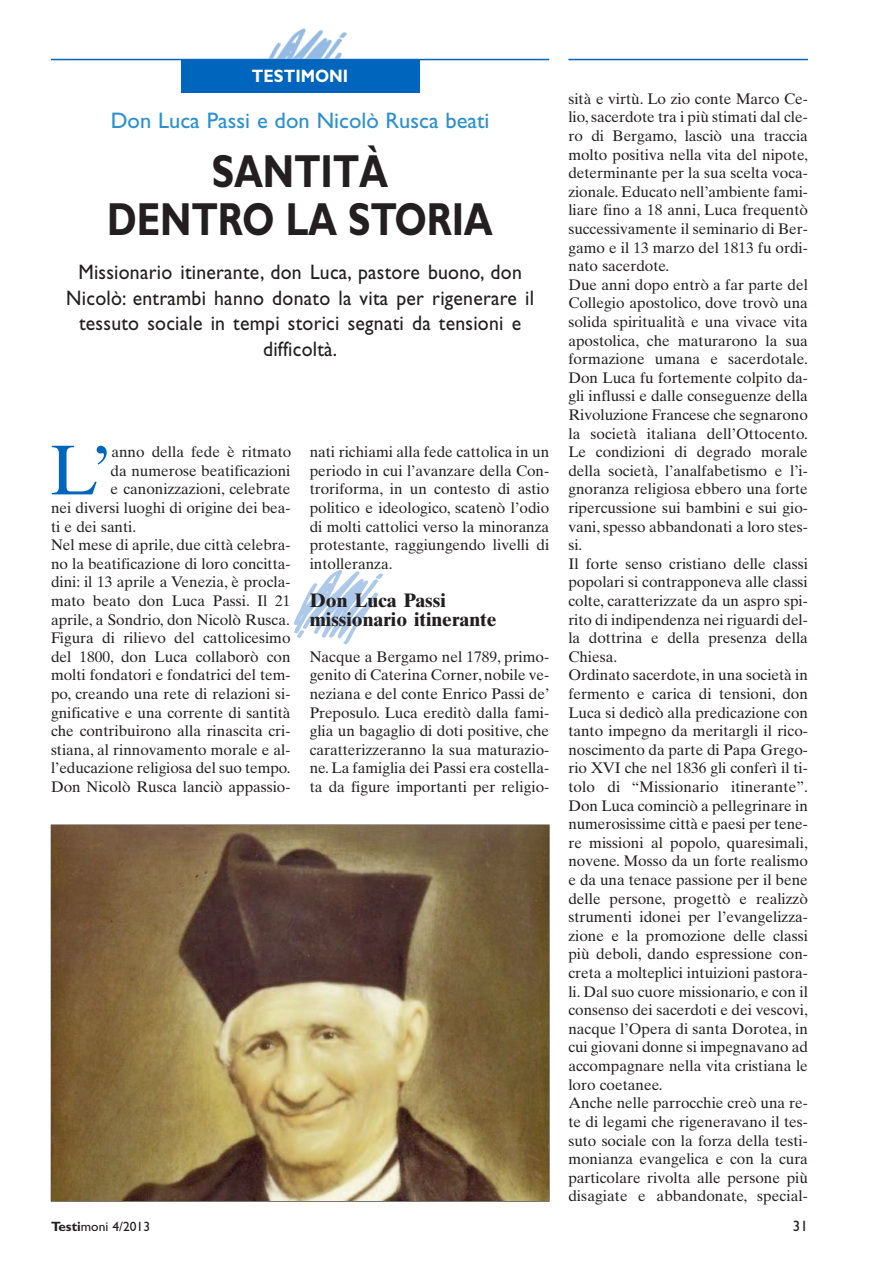
<style>
.page{position:relative;width:893px;height:1263px;background:#fff}
.page>*{position:absolute;margin:0;border:0;box-sizing:border-box;transform-origin:0 0}
.t1{font:70.5px "Times Ten";color:#0065bd}
.t2{font:700 46.5px/48px "Gill Sans";letter-spacing:-.005em;color:#231f20;text-align:center;scale:.8 1}
.t3{font:22.5px "Gill Sans";color:#2c90cf}
.t4{font:21px/25.5px "Gill Sans";letter-spacing:.01em;color:#231f20;text-align:center;scale:.94 1}
.t5{font:700 19.5px/19.5px "Times Ten";color:#231f20}
.t6{font:700 18px "Gill Sans";color:#fff;scale:.9 1}
.t7{font:15.3px/18.6px "Times Ten";color:#231f20;text-align:justify}
.t8{font:15px "Gill Sans";color:#231f20}
.t9{font:13.5px "Gill Sans";color:#231f20}
.s1{font-weight:700}
</style>
<div class="page">
<hr style="left:568px;top:59px;width:240px;height:1px;background:#0065bd">
<hr style="left:51px;top:59px;width:498px;height:1px;background:#0065bd">
<img style="left:237px;top:28px;width:144px;height:31px">
<div style="left:181px;top:59px;width:239px;height:33px;background:#0065bd"></div>
<img style="left:51px;top:825px;width:498px;height:376px">
<p class="t6" style="left:252px;top:70px;width:109px">TESTIMONI</p>
<h3 class="t3" style="left:111px;top:113px;width:380px">Don Luca Passi e don Nicolò Rusca beati</h3>
<h2 class="t2" style="left:107px;top:152px;width:484px">SANTITÀ<br>DENTRO LA STORIA</h2>
<h3 class="t4" style="left:66px;top:262px;width:499px">Missionario itinerante, don Luca, pastore buono, don Nicolò: entrambi hanno donato la vita per rigenerare il tessuto sociale in tempi storici segnati da tensioni e difficoltà.</h3>
<h1 class="t1" style="left:50px;top:444px;width:63px">L’</h1>
<p class="t7" style="left:111px;top:444px;width:181px">anno della fede è ritmato</p>
<p class="t7" style="left:111px;top:463px;width:181px">da numerose beatificazioni</p>
<p class="t7" style="left:111px;top:481px;width:181px">e canonizzazioni, celebrate</p>
<p class="t7" style="left:51px;top:500px;width:241px">nei diversi luoghi di origine dei bea-</p>
<p class="t7" style="left:51px;top:519px;width:87px">ti e dei santi.</p>
<p class="t7" style="left:51px;top:537px;width:241px">Nel mese di aprile, due città celebra-</p>
<p class="t7" style="left:51px;top:556px;width:241px">no la beatificazione di loro concitta-</p>
<p class="t7" style="left:51px;top:574px;width:241px">dini: il 13 aprile a Venezia, è procla-</p>
<p class="t7" style="left:51px;top:593px;width:241px">mato beato don Luca Passi. Il 21</p>
<p class="t7" style="left:51px;top:612px;width:240px">aprile, a Sondrio, don Nicolò Rusca.</p>
<p class="t7" style="left:51px;top:630px;width:241px">Figura di rilievo del cattolicesimo</p>
<p class="t7" style="left:51px;top:649px;width:241px">del 1800, don Luca collaborò con</p>
<p class="t7" style="left:51px;top:667px;width:241px">molti fondatori e fondatrici del tem-</p>
<p class="t7" style="left:51px;top:686px;width:241px">po, creando una rete di relazioni si-</p>
<p class="t7" style="left:51px;top:705px;width:241px">gnificative e una corrente di santità</p>
<p class="t7" style="left:51px;top:723px;width:241px">che contribuirono alla rinascita cri-</p>
<p class="t7" style="left:51px;top:742px;width:241px">stiana, al rinnovamento morale e al-</p>
<p class="t7" style="left:51px;top:760px;width:241px">l’educazione religiosa del suo tempo.</p>
<p class="t7" style="left:51px;top:779px;width:241px">Don Nicolò Rusca lanciò appassio-</p>
<p class="t7" style="left:310px;top:444px;width:241px">nati richiami alla fede cattolica in un periodo in cui l’avanzare della Con&shy;troriforma, in un contesto di astio politico e ideologico, scatenò l’odio di molti cattolici verso la minoranza protestante, raggiungendo livelli di intolleranza.</p>
<p class="t5" style="left:310px;top:592px;width:188px">Don Luca Passi missionario itinerante</p>
<p class="t7" style="left:310px;top:649px;width:241px">Nacque a Bergamo nel 1789, primo&shy;genito di Caterina Corner, nobile ve&shy;neziana e del conte Enrico Passi de’ Preposulo. Luca ereditò dalla fami&shy;glia un bagaglio di doti positive, che caratterizzeranno la sua maturazio&shy;ne. La famiglia dei Passi era costella&shy;ta da figure importanti per religio-</p>
<p class="t7" style="left:568px;top:91px;width:241px;text-align:left">sità e virtù. Lo zio conte Marco Ce&shy;lio, sacerdote tra i più stimati dal cle&shy;ro di Bergamo, lasciò una traccia molto positiva nella vita del nipote, determinante per la sua scelta voca&shy;zionale. Educato nell’ambiente fami&shy;liare fino a 18 anni, Luca frequentò successivamente il seminario di Ber&shy;gamo e il 13 marzo del 1813 fu ordi&shy;nato sacerdote.<br>Due anni dopo entrò a far parte del Collegio apostolico, dove trovò una solida spiritualità e una vivace vita apostolica, che maturarono la sua formazione umana e sacerdotale.<br>Don Luca fu fortemente colpito da&shy;gli influssi e dalle conseguenze della Rivoluzione Francese che segnarono la società italiana dell’Ottocento.<br>Le condizioni di degrado morale della società, l’analfabetismo e l’i&shy;gnoranza religiosa ebbero una forte ripercussione sui bambini e sui gio&shy;vani, spesso abbandonati a loro stes&shy;si.<br>Il forte senso cristiano delle classi popolari si contrapponeva alle classi colte, caratterizzate da un aspro spi&shy;rito di indipendenza nei riguardi del&shy;la dottrina e della presenza della Chiesa.<br>Ordinato sacerdote, in una società in fermento e carica di tensioni, don Luca si dedicò alla predicazione con tanto impegno da meritargli il rico&shy;noscimento da parte di Papa Grego&shy;rio XVI che nel 1836 gli conferì il ti&shy;tolo di “Missionario itinerante”.<br>Don Luca cominciò a pellegrinare in numerosissime città e paesi per tene&shy;re missioni al popolo, quaresimali, novene. Mosso da un forte realismo e da una tenace passione per il bene delle persone, progettò e realizzò strumenti idonei per l’evangelizza&shy;zione e la promozione delle classi più deboli, dando espressione con&shy;creta a molteplici intuizioni pastora&shy;li. Dal suo cuore missionario, e con il consenso dei sacerdoti e dei vescovi, nacque l’Opera di santa Dorotea, in cui giovani donne si impegnavano ad accompagnare nella vita cristiana le loro coetanee.<br>Anche nelle parrocchie creò una re&shy;te di legami che rigeneravano il tes&shy;suto sociale con la forza della testi&shy;monianza evangelica e con la cura particolare rivolta alle persone più disagiate e abbandonate, special-</p>
<p class="t9" style="left:51px;top:1222px;width:101px"><span class="s1">Testi</span>moni 4/2013</p>
<p class="t8" style="left:793px;top:1221px;width:16px">31</p>
</div>
